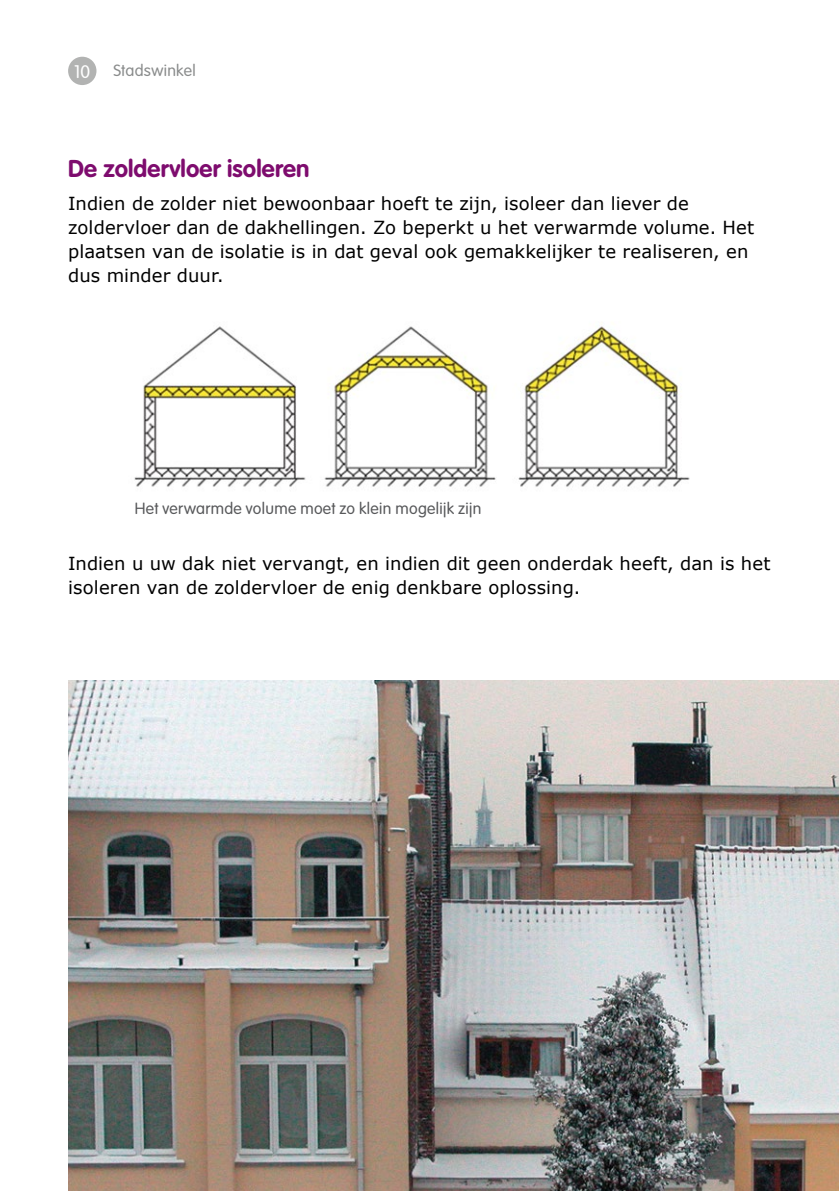
<style>
.page{position:relative;width:840px;height:1191px;background:#fff}
.page>*{position:absolute;margin:0;border:0;box-sizing:border-box;transform-origin:0 0}
.t1{font:700 24px "VAG Rounded Std";letter-spacing:.005em;color:#7e0c6e}
.t2{font:18px/24px "Verdana";letter-spacing:.005em;color:#000}
.t3{font:300 18px "VAG Rounded Std";color:#fff}
.t4{font:300 16px "VAG Rounded Std";letter-spacing:.02em;color:#58595b}
.t5{font:300 16px "VAG Rounded Std";letter-spacing:.02em;color:#8a8c8c}
</style>
<div class="page">
<div style="left:68px;top:57px;width:28px;height:28px;background:#b2b3b2;border-radius:50%"></div>
<img style="left:134px;top:326px;width:556px;height:161px">
<img style="left:68px;top:680px;width:770px;height:511px">
<p class="t3" style="left:74px;top:61px;width:17px">10</p>
<p class="t5" style="left:113px;top:62px;width:84px">Stadswinkel</p>
<h1 class="t1" style="left:68px;top:155px;width:243px">De zoldervloer isoleren</h1>
<p class="t2" style="left:68px;top:191px;width:687px">Indien de zolder niet bewoonbaar hoeft te zijn, isoleer dan liever de zoldervloer dan de dakhellingen. Zo beperkt u het verwarmde volume. Het plaatsen van de isolatie is in dat geval ook gemakkelijker te realiseren, en dus minder duur.</p>
<p class="t4" style="left:135px;top:499px;width:348px">Het verwarmde volume moet zo klein mogelijk zijn</p>
<p class="t2" style="left:68px;top:551px;width:703px">Indien u uw dak niet vervangt, en indien dit geen onderdak heeft, dan is het isoleren van de zoldervloer de enig denkbare oplossing.</p>
</div>
